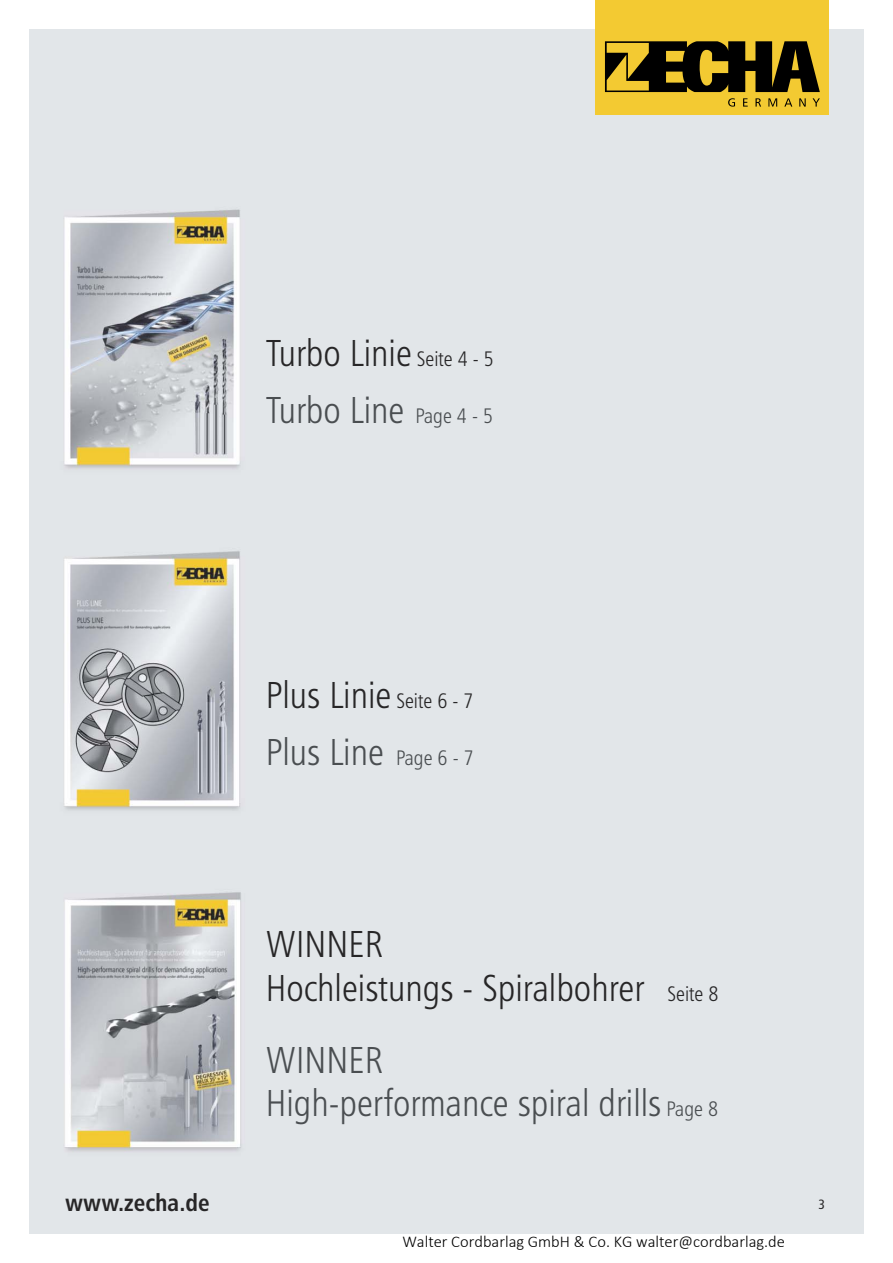
<style>
.page{position:relative;width:893px;height:1263px;background:#fff}
.page>*{position:absolute;margin:0;border:0;box-sizing:border-box;transform-origin:0 0}
.t1{font:37.5px/57px "Humanist 777 BT Light Condensed B";color:#272627}
.t2{font:37.5px/43.5px "Humanist 777 BT Light Condensed B";color:#4a4e51}
.t3{font:24px "Humanist 777 BT Bold Condensed B";color:#272627}
.t4{font:300 16.5px "Calibri";color:#000}
.t5{font:13.5px "Humanist 777 BT Roman Condensed B";color:#272627}
.s1{font-size:21px}
.s2{color:#4a4e51}
.s3{font-size:21px;color:#4a4e51}
</style>
<div class="page">
<img style="left:30px;top:30px;width:833px;height:1203px">
<div style="left:595px;top:0;width:234px;height:115px;background:#f3ca32"></div>
<svg style="left:728px;top:98px;width:7px;height:9px"></svg>
<svg style="left:743px;top:98px;width:5px;height:9px"></svg>
<svg style="left:755px;top:98px;width:6px;height:9px"></svg>
<svg style="left:768px;top:98px;width:9px;height:9px"></svg>
<svg style="left:784px;top:98px;width:8px;height:9px"></svg>
<svg style="left:799px;top:98px;width:7px;height:9px"></svg>
<svg style="left:813px;top:98px;width:7px;height:9px"></svg>
<svg style="left:605px;top:41px;width:215px;height:51px"></svg>
<p class="t1" style="left:266px;top:328px;width:230px">Turbo Linie <span class="s1">Seite 4 - 5<br></span><span class="s2">Turbo Line</span> <span class="s3">Page 4 - 5</span></p>
<p class="t1" style="left:266px;top:669px;width:209px">Plus Linie <span class="s1">Seite 6 - 7<br></span><span class="s2">Plus Line</span> <span class="s3">Page 6 - 7</span></p>
<p class="t1" style="left:266px;top:926px;width:454px;line-height:43.5px">WINNER<br>Hochleistungs - Spiralbohrer <span class="s1">Seite 8</span></p>
<p class="t2" style="left:266px;top:1041px;width:454px">WINNER<br>High-performance spiral drills <span class="s1">Page 8</span></p>
<p class="t3" style="left:65px;top:1193px;width:146px">www.zecha.de</p>
<p class="t5" style="left:819px;top:1199px;width:8px">3</p>
<p class="t4" style="left:402px;top:1231px;width:384px">Walter Cordbarlag GmbH &amp; Co. KG walter@cordbarlag.de</p>
</div>
